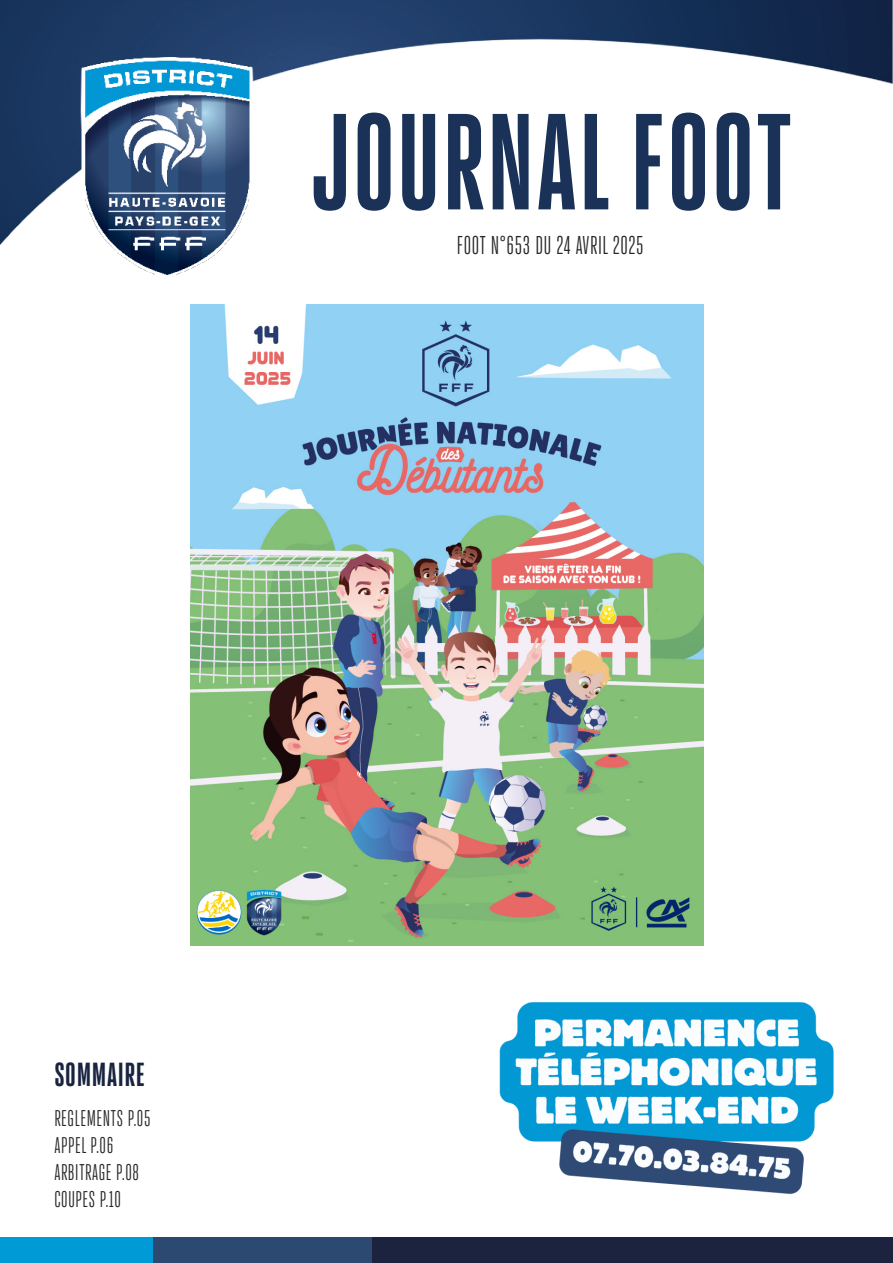
<style>
.page{position:relative;width:893px;height:1263px;background:#fff}
.page>*{position:absolute;margin:0;border:0;box-sizing:border-box;transform-origin:0 0}
.t1{font:700 135px "FFF Hero";color:#1a3258;scale:.96 1}
.t2{font:700 33px "FFF Hero";color:#192440}
.t3{font:25.5px "FFF Hero";color:#262626}
.t4{font:22.5px/27px "FFF Hero";color:#262626}
</style>
<div class="page">
<img style="left:0;top:0;width:893px;height:245px">
<div style="left:0;top:1237px;width:893px;height:26px;background:#009ad6"></div>
<div style="left:153px;top:1237px;width:249px;height:26px;background:#2c4972"></div>
<div style="left:372px;top:1237px;width:521px;height:26px;background:#1c233f"></div>
<img style="left:68px;top:54px;width:197px;height:221px">
<img style="left:499px;top:1002px;width:335px;height:193px">
<img style="left:190px;top:304px;width:514px;height:642px">
<h1 class="t1" style="left:310px;top:89px;width:504px">JOURNAL FOOT</h1>
<p class="t3" style="left:457px;top:231px;width:189px">FOOT N°653 DU 24 AVRIL 2025</p>
<h2 class="t2" style="left:54px;top:1056px;width:93px">SOMMAIRE</h2>
<p class="t4" style="left:54px;top:1105px;width:98px">REGLEMENTS P.05<br>APPEL P.06<br>ARBITRAGE P.08<br>COUPES P.10</p>
</div>
